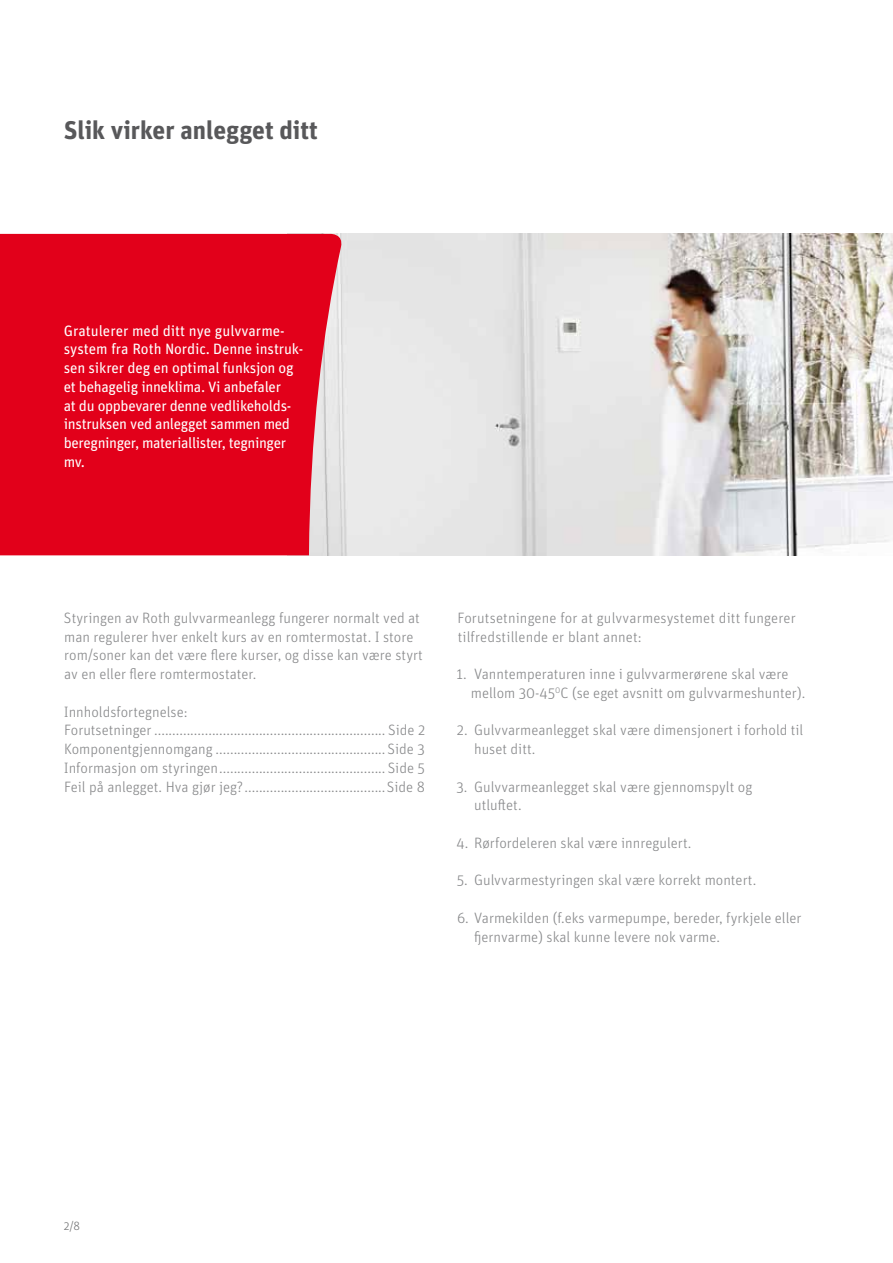
<style>
.page{position:relative;width:893px;height:1263px;background:#fff}
.page>*{position:absolute;margin:0;border:0;box-sizing:border-box;transform-origin:0 0}
.t1{font:700 25.5px "Unit OT";color:#58585a}
.t2{font:300 15px/18.8px "Unit OT";color:#87888a}
.t3{font:15px/18.8px "Unit OT";letter-spacing:-.02em;color:#fff}
.t4{font:300 12px "Unit OT";color:#707172}
</style>
<div class="page">
<img style="left:288px;top:234px;width:605px;height:322px">
<div style="left:0;top:234px;width:344px;height:321px;background:#e2001a"></div>
<h1 class="t1" style="left:64px;top:114px;width:256px">Slik virker anlegget ditt</h1>
<p class="t3" style="left:64px;top:321px;width:241px">Gratulerer med ditt nye gulvvarme&shy;system fra Roth Nordic. Denne instruk&shy;sen sikrer deg en optimal funksjon og et behagelig inneklima. Vi anbefaler<br>at du oppbevarer denne vedlikeholds&shy;instruksen ved anlegget sammen med beregninger, materiallister, tegninger mv.</p>
<p class="t2" style="left:64px;top:608px;width:360px">Styringen av Roth gulvvarmeanlegg fungerer normalt ved at man regulerer hver enkelt kurs av en romtermostat. I store rom/soner kan det være flere kurser, og disse kan være styrt av en eller flere romtermostater.</p>
<p class="t2" style="left:64px;top:702px;width:363px">Innholdsfortegnelse:<br>Forutsetninger ................................................................ Side 2<br>Komponentgjennomgang ............................................... Side 3<br>Informasjon om styringen.............................................. Side 5<br>Feil på anlegget. Hva gjør jeg?.......................................Side 8</p>
<p class="t2" style="left:457px;top:608px;width:340px">Forutsetningene for at gulvvarmesystemet ditt fungerer tilfredstillende er blant annet:</p>
<p class="t2" style="left:471px;top:665px;width:336px;text-indent:-14px">1. Vanntemperaturen inne i gulvvarmerørene skal være mellom 30-45<sup>0</sup>C (se eget avsnitt om gulvvarmeshunter).</p>
<p class="t2" style="left:474px;top:721px;width:331px;text-indent:-17px">2. Gulvvarmeanlegget skal være dimensjonert i forhold til huset ditt.</p>
<p class="t2" style="left:474px;top:777px;width:280px;text-indent:-18px">3. Gulvvarmeanlegget skal være gjennomspylt og utluftet.</p>
<p class="t2" style="left:456px;top:833px;width:236px">4. Rørfordeleren skal være innregulert.</p>
<p class="t2" style="left:457px;top:871px;width:301px">5. Gulvvarmestyringen skal være korrekt montert.</p>
<p class="t2" style="left:474px;top:908px;width:329px;text-indent:-17px">6. Varmekilden (f.eks varmepumpe, bereder, fyrkjele eller fjernvarme) skal kunne levere nok varme.</p>
<p class="t4" style="left:64px;top:1219px;width:18px">2/8</p>
</div>
